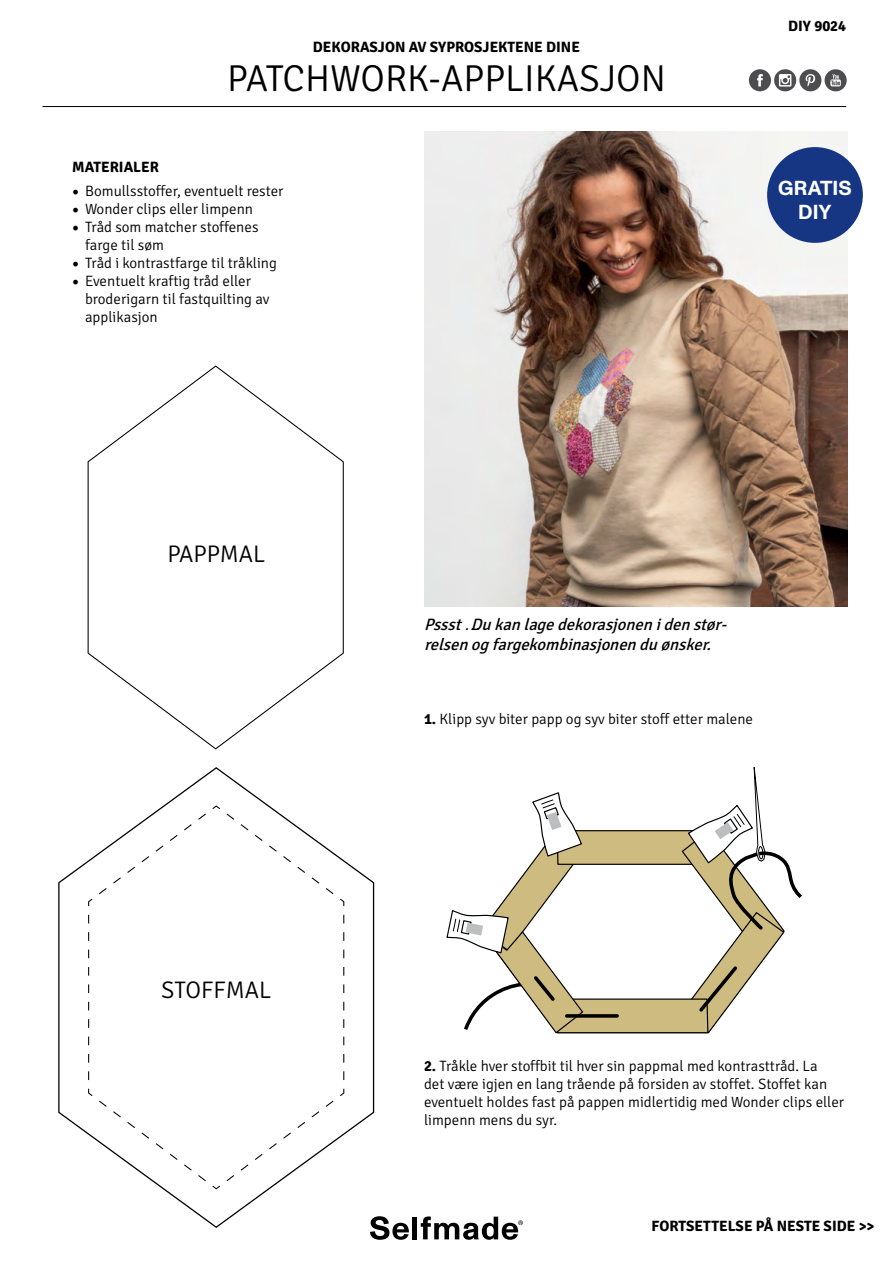
<style>
.page{position:relative;width:893px;height:1263px;background:#fff}
.page>*{position:absolute;margin:0;border:0;box-sizing:border-box;transform-origin:0 0}
.t1{font:300 37.5px "Signika";color:#000}
.t2{font:300 24px "Signika";color:#000}
.t3{font:700 20.25px/23.7px "ABC Monument Grotesk";color:#fff;text-align:center}
.t4{font:italic 16.5px/19.8px "Signika";color:#000}
.t5{font:300 15px/18px "Signika";color:#000}
.t6{font:700 15px "Signika";color:#000}
.s1{font-family:"Minion Pro";font-weight:400;font-size:18px}
.s2{font-weight:700}
</style>
<div class="page">
<svg style="left:370px;top:1216px;width:39px;height:24px"></svg>
<hr style="left:413px;top:1216px;width:4px;height:23px;background:#000">
<svg style="left:421px;top:1216px;width:102px;height:24px"></svg>
<hr style="left:43px;top:106px;width:803px;height:1px;background:#000">
<img style="left:424px;top:131px;width:424px;height:475px">
<div style="left:749px;top:69px;width:22px;height:22px;background:#4d4d4f;border-radius:50%"></div>
<svg style="left:757px;top:74px;width:6px;height:12px"></svg>
<div style="left:774px;top:69px;width:22px;height:22px;background:#4d4d4f;border-radius:50%"></div>
<svg style="left:779px;top:74px;width:12px;height:13px"></svg>
<div style="left:799px;top:69px;width:22px;height:22px;background:#4d4d4f;border-radius:50%"></div>
<svg style="left:805px;top:74px;width:10px;height:12px"></svg>
<div style="left:825px;top:69px;width:22px;height:22px;background:#4d4d4f;border-radius:50%"></div>
<svg style="left:830px;top:74px;width:11px;height:12px"></svg>
<svg style="left:87px;top:365px;width:257px;height:385px"></svg>
<svg style="left:58px;top:767px;width:317px;height:462px"></svg>
<svg style="left:88px;top:805px;width:257px;height:385px"></svg>
<div style="left:767px;top:147px;width:96px;height:96px;background:#163683;border-radius:50%"></div>
<svg style="left:446px;top:767px;width:356px;height:267px"></svg>
<p class="t6" style="left:313px;top:38px;width:269px">DEKORASJON AV SYPROSJEKTENE DINE</p>
<h1 class="t1" style="left:227px;top:57px;width:440px">PATCHWORK-APPLIKASJON</h1>
<p class="t6" style="left:72px;top:158px;width:88px">MATERIALER</p>
<p class="t5" style="left:72px;top:182px;width:213px"><span class="s1">•</span> Bomullsstoffer, eventuelt rester</p>
<p class="t5" style="left:72px;top:200px;width:182px"><span class="s1">•</span> Wonder clips eller limpenn</p>
<p class="t5" style="left:85px;top:218px;width:175px;text-indent:-13px"><span class="s1">•</span> Tråd som matcher stoffenes farge til søm</p>
<p class="t5" style="left:72px;top:254px;width:206px"><span class="s1">•</span> Tråd i kontrastfarge til tråkling</p>
<p class="t5" style="left:85px;top:272px;width:186px;text-indent:-13px"><span class="s1">•</span> Eventuelt kraftig tråd eller broderigarn til fastquilting av applikasjon</p>
<p class="t6" style="left:788px;top:17px;width:59px">DIY 9024</p>
<h3 class="t3" style="left:778px;top:177px;width:75px">GRATIS<br>DIY</h3>
<h2 class="t2" style="left:167px;top:541px;width:99px">PAPPMAL</h2>
<p class="t4" style="left:424px;top:615px;width:309px">Pssst…Dukanlagedekorasjonenidenstør&shy;relsenogfargekombinasjonenduønsker.</p>
<p class="t5" style="left:424px;top:710px;width:331px"><span class="s2">1.</span> Klipp syv biter papp og syv biter stoff etter malene</p>
<h2 class="t2" style="left:161px;top:977px;width:111px">STOFFMAL</h2>
<p class="t5" style="left:424px;top:1057px;width:422px"><span class="s2">2.</span> Tråkle hver stoffbit til hver sin pappmal med kontrasttråd. La<br>det være igjen en lang trående på forsiden av stoffet. Stoffet kan eventuelt holdes fast på pappen midlertidig med Wonder clips eller limpenn mens du syr.</p>
<p class="t6" style="left:652px;top:1217px;width:224px">FORTSETTELSE PÅ NESTE SIDE &gt;&gt;</p>
</div>
